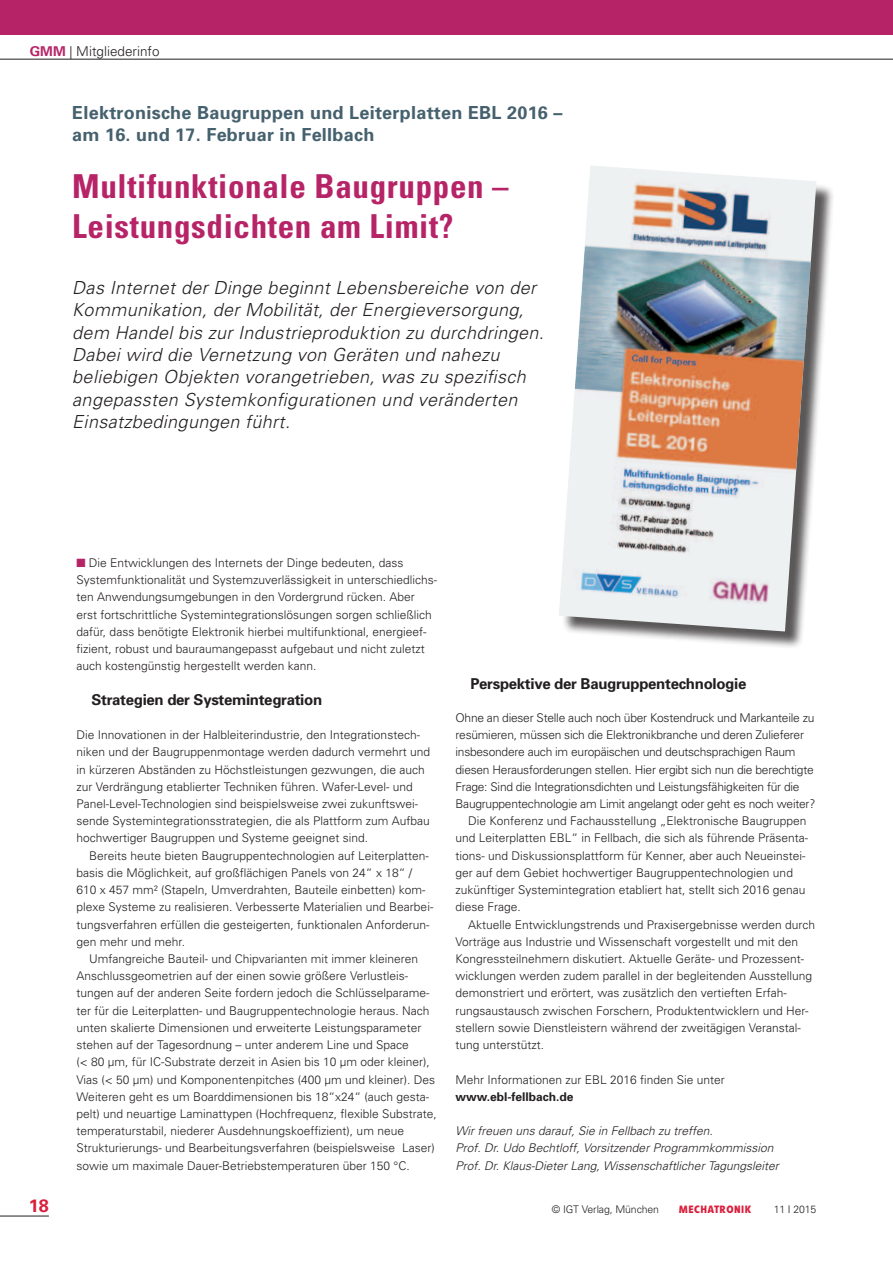
<style>
.page{position:relative;width:893px;height:1263px;background:#fff}
.page>*{position:absolute;margin:0;border:0;box-sizing:border-box;transform-origin:0 0}
.t1{font:700 condensed 33px/39.6px "Univers";letter-spacing:.02em;color:#b62467}
.t2{font:italic 300 18px/22.4px "Univers";letter-spacing:.02em;color:#231f20}
.t3{font:700 18px/22.5px "Univers";letter-spacing:.015em;color:#46616e}
.t4{font:700 18px "Univers";color:#da1f3d}
.t5{font:700 15px "Univers";letter-spacing:-.02em;color:#231f20}
.t6{font:300 13.5px "Univers";color:#231f20}
.t7{font:300 12px/17.2px "Univers";color:#231f20}
.t8{font:300 12px "Univers";letter-spacing:-.02em;color:#231f20}
.t9{font:italic 300 12px/17.2px "Univers";color:#231f20}
.t10{font:700 12px "Univers";color:#231f20}
.t11{font:300 10.5px "Univers";letter-spacing:-.01em;color:#231f20}
.t12{font:700 10.5px "Evo BQ";letter-spacing:.05em;color:#da1f3d}
.s1{font-weight:700;color:#b62467}
.s2{font-size:17.85px}
.s3{color:#b62467}
.s4{font-weight:400}
</style>
<div class="page">
<hr style="left:0;top:1216px;width:49px;height:1px;background:#231f20">
<hr style="left:0;top:59px;width:893px;height:1px;background:#231f20">
<div style="left:0;top:0;width:893px;height:34px;background:#b62467"></div>
<div style="left:562px;top:168px;width:273px;height:482px;background:#231f20;opacity:.75"></div>
<img style="left:559px;top:166px;width:257px;height:465px">
<p class="t6" style="left:30px;top:43px;width:131px"><span class="s1">GMM</span> <span class="s2">|</span> Mitgliederinfo</p>
<h2 class="t3" style="left:72px;top:101px;width:492px">Elektronische Baugruppen und Leiterplatten EBL 2016 – am 16. und 17. Februar in Fellbach</h2>
<h1 class="t1" style="left:72px;top:166px;width:438px">Multifunktionale Baugruppen –<br>Leistungsdichten am Limit?</h1>
<p class="t2" style="left:72px;top:276px;width:473px">Das Internet der Dinge beginnt Lebensbereiche von der Kommunikation, der Mobilität, der Energieversorgung, dem Handel bis zur Industrieproduktion zu durchdringen.<br>Dabei wird die Vernetzung von Geräten und nahezu beliebigen Objekten vorangetrieben, was zu spezifisch angepassten Systemkonfigurationen und veränderten Einsatzbedingungen führt.</p>
<h2 class="t4" style="left:29px;top:1194px;width:22px">18</h2>
<p class="t7" style="left:77px;top:554px;width:362px"><span class="s3">■</span> Die Entwicklungen des Internets der Dinge bedeuten, dass Systemfunktionalität und Systemzuverlässigkeit in unterschiedlichs&shy;ten Anwendungsumgebungen in den Vordergrund rücken. Aber erst fortschrittliche Systemintegrationslösungen sorgen schließlich dafür, dass benötigte Elektronik hierbei multifunktional, energieef&shy;fizient, robust und bauraumangepasst aufgebaut und nicht zuletzt auch kostengünstig hergestellt werden kann.</p>
<p class="t5" style="left:91px;top:690px;width:232px">Strategien der Systemintegration</p>
<p class="t7" style="left:77px;top:726px;width:355px">Die Innovationen in der Halbleiterindustrie, den Integrationstech&shy;niken und der Baugruppenmontage werden dadurch vermehrt und in kürzeren Abständen zu Höchstleistungen gezwungen, die auch zur Verdrängung etablierter Techniken führen. Wafer-Level- und Panel-Level-Technologien sind beispielsweise zwei zukunftswei&shy;sende Systemintegrationsstrategien, die als Plattform zum Aufbau hochwertiger Baugruppen und Systeme geeignet sind.</p>
<p class="t7" style="left:77px;top:846px;width:358px;text-indent:13px">Bereits heute bieten Baugruppentechnologien auf Leiterplatten&shy;basis die Möglichkeit, auf großflächigen Panels von 24“ x 18“ / 610 x 457 mm² (Stapeln, Umverdrahten, Bauteile einbetten) kom&shy;plexe Systeme zu realisieren. Verbesserte Materialien und Bearbei&shy;tungsverfahren erfüllen die gesteigerten, funktionalen Anforderun&shy;gen mehr und mehr.</p>
<p class="t7" style="left:77px;top:950px;width:362px;text-indent:13px">Umfangreiche Bauteil- und Chipvarianten mit immer kleineren Anschlussgeometrien auf der einen sowie größere Verlustleis&shy;tungen auf der anderen Seite fordern jedoch die Schlüsselparame&shy;ter für die Leiterplatten- und Baugruppentechnologie heraus. Nach unten skalierte Dimensionen und erweiterte Leistungsparameter stehen auf der Tagesordnung – unter anderem Line und Space<br>(&lt; 80 μm, für IC-Substrate derzeit in Asien bis 10 μm oder kleiner), Vias (&lt; 50 μm) und Komponentenpitches (400 μm und kleiner). Des Weiteren geht es um Boarddimensionen bis 18“x24“ (auch gesta&shy;pelt) und neuartige Laminattypen (Hochfrequenz, flexible Substrate, temperaturstabil, niederer Ausdehnungskoeffizient), um neue Strukturierungs- und Bearbeitungsverfahren (beispielsweise Laser) sowie um maximale Dauer-Betriebstemperaturen über 150 °C.</p>
<p class="t5" style="left:470px;top:674px;width:277px">Perspektive der Baugruppentechnologie</p>
<p class="t8" style="left:455px;top:710px;width:360px">Ohne an dieser Stelle auch noch über Kostendruck und Markanteile zu</p>
<p class="t8" style="left:455px;top:728px;width:350px">resümieren, müssen sich die Elektronikbranche und deren Zulieferer</p>
<p class="t8" style="left:455px;top:745px;width:341px">insbesondere auch im europäischen und deutschsprachigen Raum</p>
<p class="t8" style="left:455px;top:762px;width:360px">diesen Herausforderungen stellen. Hier ergibt sich nun die berechtigte</p>
<p class="t8" style="left:455px;top:779px;width:346px">Frage: Sind die Integrationsdichten und Leistungsfähigkeiten für die</p>
<p class="t8" style="left:455px;top:796px;width:361px">Baugruppentechnologie am Limit angelangt oder geht es noch weiter?</p>
<p class="t7" style="left:468px;top:812px;width:340px">Die Konferenz und Fachausstellung „Elektronische Baugruppen</p>
<p class="t7" style="left:455px;top:829px;width:354px">und Leiterplatten EBL“ in Fellbach, die sich als führende Präsenta-</p>
<p class="t7" style="left:455px;top:846px;width:351px">tions- und Diskussionsplattform für Kenner, aber auch Neueinstei-</p>
<p class="t7" style="left:455px;top:864px;width:339px">ger auf dem Gebiet hochwertiger Baugruppentechnologien und</p>
<p class="t7" style="left:455px;top:881px;width:352px">zukünftiger Systemintegration etabliert hat, stellt sich 2016 genau</p>
<p class="t7" style="left:455px;top:898px;width:67px">diese Frage.</p>
<p class="t7" style="left:468px;top:915px;width:348px">Aktuelle Entwicklungstrends und Praxisergebnisse werden durch</p>
<p class="t7" style="left:455px;top:932px;width:344px">Vorträge aus Industrie und Wissenschaft vorgestellt und mit den</p>
<p class="t7" style="left:455px;top:950px;width:350px">Kongressteilnehmern diskutiert. Aktuelle Geräte- und Prozessent-</p>
<p class="t7" style="left:455px;top:967px;width:358px">wicklungen werden zudem parallel in der begleitenden Ausstellung</p>
<p class="t7" style="left:455px;top:984px;width:333px">demonstriert und erörtert, was zusätzlich den vertieften Erfah-</p>
<p class="t7" style="left:455px;top:1001px;width:354px">rungsaustausch zwischen Forschern, Produktentwicklern und Her-</p>
<p class="t7" style="left:455px;top:1019px;width:347px">stellern sowie Dienstleistern während der zweitägigen Veranstal-</p>
<p class="t7" style="left:455px;top:1036px;width:90px">tung unterstützt.</p>
<p class="t7" style="left:455px;top:1070px;width:271px">Mehr Informationen zur EBL 2016 finden Sie unter</p>
<p class="t10" style="left:455px;top:1089px;width:120px">www.ebl-fellbach.de</p>
<p class="t9" style="left:455px;top:1122px;width:325px">Wir freuen uns darauf, Sie in Fellbach zu treffen.<br>Prof. Dr. Udo Bechtloff, Vorsitzender Programmkommission<br>Prof. Dr. Klaus-Dieter Lang, Wissenschaftlicher Tagungsleiter</p>
<p class="t11" style="left:552px;top:1202px;width:109px">© IGT Verlag, München</p>
<p class="t12" style="left:679px;top:1202px;width:74px">MECHATRONIK</p>
<p class="t11" style="left:774px;top:1202px;width:44px">11 <span class="s4">|</span> 2015</p>
</div>
